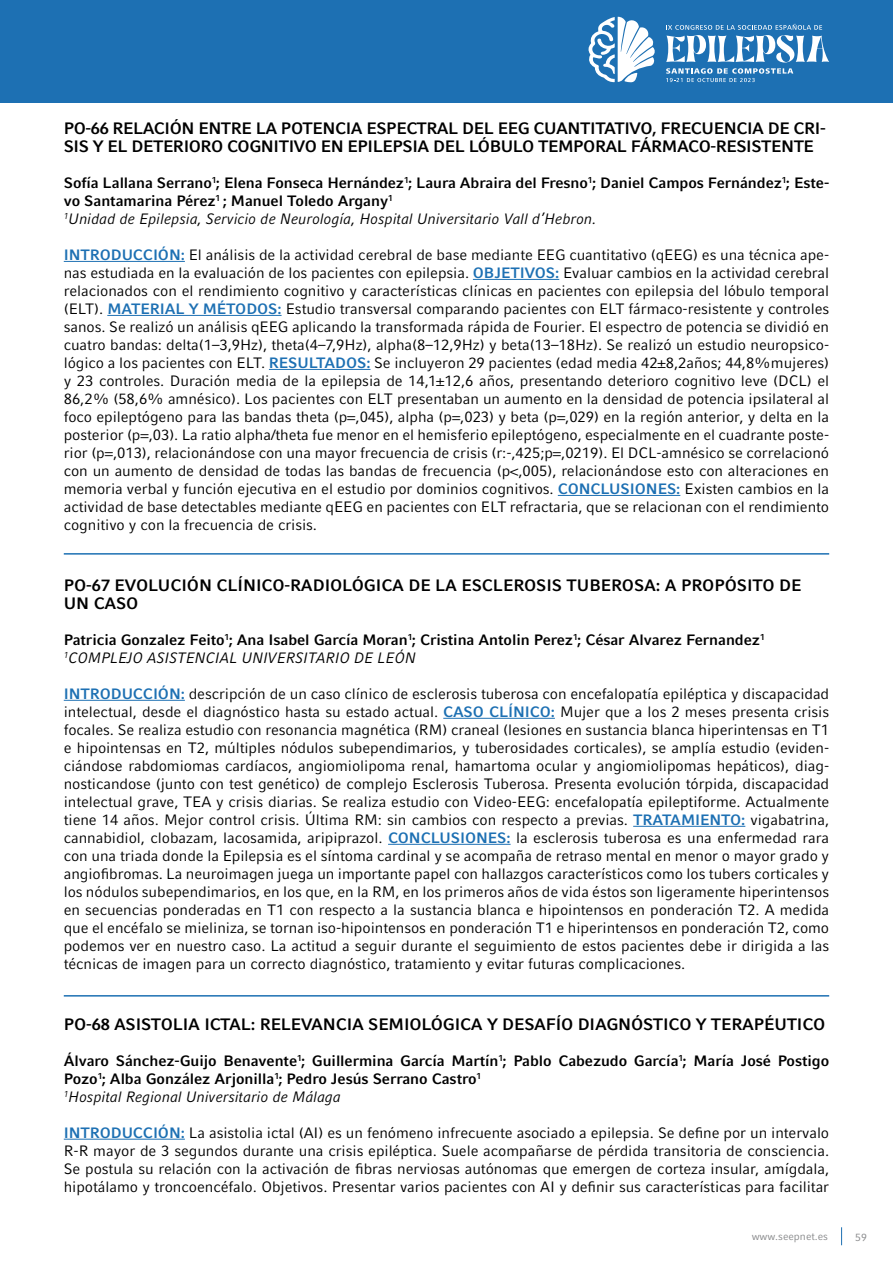
<style>
.page{position:relative;width:893px;height:1263px;background:#fff}
.page>*{position:absolute;margin:0;border:0;box-sizing:border-box;transform-origin:0 0}
.t1{font:700 16.5px/18px "Compatil Fact LT";letter-spacing:-.025em;color:#000}
.t2{font:700 16.5px/18px "Compatil Fact LT";letter-spacing:-.005em;color:#000}
.t3{font:15px/18px "Compatil Fact LT";letter-spacing:-.005em;color:#000;text-align:justify}
.t4{font:700 15px/18px "Compatil Fact LT";letter-spacing:-.005em;color:#000}
.t5{font:italic 15px "Compatil Fact LT Pro";letter-spacing:-.005em;color:#000}
.t6{font:10.5px "Compatil Fact LT";color:#87888a}
.s1{font-weight:700;color:#1d70b3}
</style>
<div class="page">
<div style="left:0;top:0;width:893px;height:102px;background:#1d70b3"></div>
<svg style="left:841px;top:1227px;width:1px;height:18px"></svg>
<svg style="left:588px;top:17px;width:67px;height:66px"></svg>
<svg style="left:666px;top:24px;width:163px;height:58px"></svg>
<hr style="left:64px;top:261px;width:121px;height:1px;background:#1d70b3">
<hr style="left:473px;top:279px;width:86px;height:1px;background:#1d70b3">
<hr style="left:107px;top:315px;width:175px;height:1px;background:#1d70b3">
<hr style="left:269px;top:369px;width:101px;height:1px;background:#1d70b3">
<hr style="left:558px;top:495px;width:122px;height:1px;background:#1d70b3">
<hr style="left:64px;top:700px;width:121px;height:1px;background:#1d70b3">
<hr style="left:443px;top:718px;width:112px;height:1px;background:#1d70b3">
<hr style="left:633px;top:826px;width:112px;height:1px;background:#1d70b3">
<hr style="left:388px;top:844px;width:123px;height:1px;background:#1d70b3">
<hr style="left:64px;top:1139px;width:121px;height:1px;background:#1d70b3">
<hr style="left:64px;top:553px;width:765px;height:2px;background:#1d70b3">
<hr style="left:64px;top:995px;width:765px;height:1px;background:#1d70b3">
<p class="t1" style="left:64px;top:119px;width:764px">PO-66 RELACIÓN ENTRE LA POTENCIA ESPECTRAL DEL EEG CUANTITATIVO, FRECUENCIA DE CRI-<br>SIS Y EL DETERIORO COGNITIVO EN EPILEPSIA DEL LÓBULO TEMPORAL FÁRMACO-RESISTENTE</p>
<p class="t4" style="left:64px;top:174px;width:767px">Sofía Lallana Serrano<sup>1</sup>; Elena Fonseca Hernández<sup>1</sup>; Laura Abraira del Fresno<sup>1</sup>; Daniel Campos Fernández<sup>1</sup>; Este&shy;vo Santamarina Pérez<sup>1</sup> ; Manuel Toledo Argany<sup>1</sup></p>
<p class="t5" style="left:64px;top:210px;width:534px"><sup>1</sup>Unidad de Epilepsia, Servicio de Neurología, Hospital Universitario Vall d’Hebron.</p>
<p class="t3" style="left:64px;top:246px;width:767px"><span class="s1">INTRODUCCIÓN:</span> El análisis de la actividad cerebral de base mediante EEG cuantitativo (qEEG) es una técnica ape&shy;nas estudiada en la evaluación de los pacientes con epilepsia. <span class="s1">OBJETIVOS:</span> Evaluar cambios en la actividad cerebral relacionados con el rendimiento cognitivo y características clínicas en pacientes con epilepsia del lóbulo temporal (ELT). <span class="s1">MATERIAL Y MÉTODOS:</span> Estudio transversal comparando pacientes con ELT fármaco-resistente y controles sanos. Se realizó un análisis qEEG aplicando la transformada rápida de Fourier. El espectro de potencia se dividió en cuatro bandas: delta(1–3,9Hz), theta(4–7,9Hz), alpha(8–12,9Hz) y beta(13–18Hz). Se realizó un estudio neuropsico&shy;lógico a los pacientes con ELT. <span class="s1">RESULTADOS:</span> Se incluyeron 29 pacientes (edad media 42±8,2años; 44,8%mujeres) y 23 controles. Duración media de la epilepsia de 14,1±12,6 años, presentando deterioro cognitivo leve (DCL) el 86,2% (58,6% amnésico). Los pacientes con ELT presentaban un aumento en la densidad de potencia ipsilateral al foco epileptógeno para las bandas theta (p=,045), alpha (p=,023) y beta (p=,029) en la región anterior, y delta en la posterior (p=,03). La ratio alpha/theta fue menor en el hemisferio epileptógeno, especialmente en el cuadrante poste&shy;rior (p=,013), relacionándose con una mayor frecuencia de crisis (r:-,425;p=,0219). El DCL-amnésico se correlacionó con un aumento de densidad de todas las bandas de frecuencia (p&lt;,005), relacionándose esto con alteraciones en memoria verbal y función ejecutiva en el estudio por dominios cognitivos. <span class="s1">CONCLUSIONES:</span> Existen cambios en la actividad de base detectables mediante qEEG en pacientes con ELT refractaria, que se relacionan con el rendimiento cognitivo y con la frecuencia de crisis.</p>
<p class="t2" style="left:64px;top:576px;width:739px">PO-67 EVOLUCIÓN CLÍNICO-RADIOLÓGICA DE LA ESCLEROSIS TUBEROSA: A PROPÓSITO DE<br>UN CASO</p>
<p class="t4" style="left:64px;top:630px;width:703px">Patricia Gonzalez Feito<sup>1</sup>; Ana Isabel García Moran<sup>1</sup>; Cristina Antolin Perez<sup>1</sup>; César Alvarez Fernandez<sup>1</sup></p>
<p class="t5" style="left:64px;top:649px;width:354px"><sup>1</sup>COMPLEJO ASISTENCIAL UNIVERSITARIO DE LEÓN</p>
<p class="t3" style="left:64px;top:684px;width:767px"><span class="s1">INTRODUCCIÓN:</span> descripción de un caso clínico de esclerosis tuberosa con encefalopatía epiléptica y discapacidad intelectual, desde el diagnóstico hasta su estado actual. <span class="s1">CASO CLÍNICO:</span> Mujer que a los 2 meses presenta crisis focales. Se realiza estudio con resonancia magnética (RM) craneal (lesiones en sustancia blanca hiperintensas en T1 e hipointensas en T2, múltiples nódulos subependimarios, y tuberosidades corticales), se amplía estudio (eviden&shy;ciándose rabdomiomas cardíacos, angiomiolipoma renal, hamartoma ocular y angiomiolipomas hepáticos), diag&shy;nosticandose (junto con test genético) de complejo Esclerosis Tuberosa. Presenta evolución tórpida, discapacidad intelectual grave, TEA y crisis diarias. Se realiza estudio con Video-EEG: encefalopatía epileptiforme. Actualmente tiene 14 años. Mejor control crisis. Última RM: sin cambios con respecto a previas. <span class="s1">TRATAMIENTO:</span> vigabatrina, cannabidiol, clobazam, lacosamida, aripiprazol. <span class="s1">CONCLUSIONES:</span> la esclerosis tuberosa es una enfermedad rara con una triada donde la Epilepsia es el síntoma cardinal y se acompaña de retraso mental en menor o mayor grado y angiofibromas. La neuroimagen juega un importante papel con hallazgos característicos como los tubers corticales y los nódulos subependimarios, en los que, en la RM, en los primeros años de vida éstos son ligeramente hiperintensos en secuencias ponderadas en T1 con respecto a la sustancia blanca e hipointensos en ponderación T2. A medida que el encéfalo se mieliniza, se tornan iso-hipointensos en ponderación T1 e hiperintensos en ponderación T2, como podemos ver en nuestro caso. La actitud a seguir durante el seguimiento de estos pacientes debe ir dirigida a las técnicas de imagen para un correcto diagnóstico, tratamiento y evitar futuras complicaciones.</p>
<p class="t1" style="left:64px;top:1015px;width:763px">PO-68 ASISTOLIA ICTAL: RELEVANCIA SEMIOLÓGICA Y DESAFÍO DIAGNÓSTICO Y TERAPÉUTICO</p>
<p class="t4" style="left:64px;top:1051px;width:767px">Álvaro Sánchez-Guijo Benavente<sup>1</sup>; Guillermina García Martín<sup>1</sup>; Pablo Cabezudo García<sup>1</sup>; María José Postigo<br>Pozo<sup>1</sup>; Alba González Arjonilla<sup>1</sup>; Pedro Jesús Serrano Castro<sup>1</sup></p>
<p class="t5" style="left:64px;top:1088px;width:279px"><sup>1</sup>Hospital Regional Universitario de Málaga</p>
<p class="t3" style="left:64px;top:1123px;width:767px"><span class="s1">INTRODUCCIÓN:</span> La asistolia ictal (AI) es un fenómeno infrecuente asociado a epilepsia. Se define por un intervalo R-R mayor de 3 segundos durante una crisis epiléptica. Suele acompañarse de pérdida transitoria de consciencia.<br>Se postula su relación con la activación de fibras nerviosas autónomas que emergen de corteza insular, amígdala, hipotálamo y troncoencéfalo. Objetivos. Presentar varios pacientes con AI y definir sus características para facilitar</p>
<p class="t6" style="left:752px;top:1230px;width:78px">www.seepnet.es</p>
<p class="t6" style="left:855px;top:1231px;width:13px">59</p>
</div>
